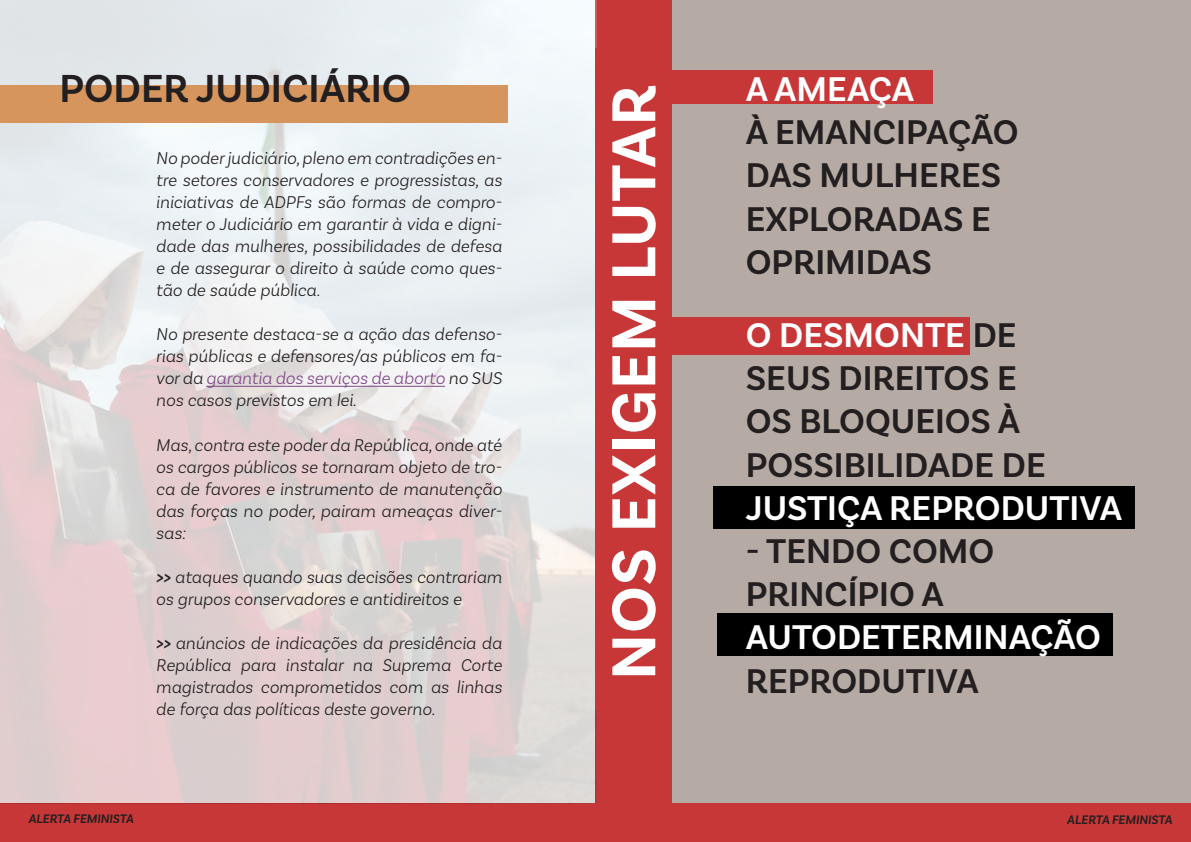
<style>
.page{position:relative;width:1191px;height:842px;background:#fff}
.page>*{position:absolute;margin:0;border:0;box-sizing:border-box;transform-origin:0 0}
.t1{font:700 65px "Basic Sans";letter-spacing:.02em;color:#fff}
.t2{font:600 41px "Basic Sans";color:#231f20}
.t3{font:600 36px/43.2px "Basic Sans";color:#231f20}
.t4{font:600 36px/43.2px "Basic Sans";color:#fff}
.t5{font:italic 300 18px/22px "Basic Sans";color:#231f20;text-align:justify}
.t6{font:italic 600 13px "Basic Sans";color:#231f20}
.s1{color:#804888}
.s2{font-weight:600}
.s3{color:#fff}
.s4{color:#231f20}
</style>
<div class="page">
<div style="left:595px;top:0;width:596px;height:804px;background:#b5aba4"></div>
<div style="left:0;top:804px;width:1191px;height:38px;background:#c83737"></div>
<div style="left:594px;top:0;width:77px;height:804px;background:#c83737"></div>
<div style="left:596px;top:71px;width:336px;height:33px;background:#c83737"></div>
<div style="left:599px;top:317px;width:371px;height:37px;background:#c83737"></div>
<div style="left:713px;top:486px;width:421px;height:43px;background:#000"></div>
<div style="left:717px;top:613px;width:396px;height:43px;background:#000"></div>
<img style="left:0;top:0;width:596px;height:804px">
<hr style="left:206px;top:386px;width:239px;height:1px;background:#804888">
<div style="left:594px;top:48px;width:76px;height:661px;background:#c83737"></div>
<div style="left:0;top:85px;width:507px;height:38px;background:#d6955d"></div>
<p class="t2" style="left:60px;top:63px;width:353px">PODER JUDICIÁRIO</p>
<p class="t5" style="left:156px;top:147px;width:347px">No poder judiciário, pleno em contradições en&shy;tre setores conservadores e progressistas, as iniciativas de ADPFs são formas de compro&shy;meter o Judiciário em garantir à vida e digni&shy;dade das mulheres, possibilidades de defesa e de assegurar o direito à saúde como ques&shy;tão de saúde pública.</p>
<p class="t5" style="left:156px;top:323px;width:347px">No presente destaca-se a ação das defenso&shy;rias públicas e defensores/as públicos em fa&shy;vor da <span class="s1">garantia dos serviços de aborto</span> no SUS nos casos previstos em lei.</p>
<p class="t5" style="left:156px;top:433px;width:347px">Mas, contra este poder da República, onde até os cargos públicos se tornaram objeto de tro&shy;ca de favores e instrumento de manutenção das forças no poder, pairam ameaças diver&shy;sas:</p>
<p class="t5" style="left:156px;top:565px;width:347px"><span class="s2">&gt;&gt;</span> ataques quando suas decisões contrariam os grupos conservadores e antidireitos e</p>
<p class="t5" style="left:156px;top:631px;width:347px"><span class="s2">&gt;&gt;</span> anúncios de indicações da presidência da República para instalar na Suprema Corte magistrados comprometidos com as linhas de força das políticas deste governo.</p>
<p class="t1" style="left:594px;top:680px;width:597px;rotate:-90deg">NOS EXIGEM LUTAR</p>
<p class="t3" style="left:746px;top:68px;width:274px"><span class="s3">A AMEAÇA<br></span>À EMANCIPAÇÃO<br>DAS MULHERES<br>EXPLORADAS E<br>OPRIMIDAS</p>
<p class="t4" style="left:746px;top:313px;width:272px">O DESMONTE <span class="s4">DE</span></p>
<p class="t3" style="left:746px;top:357px;width:273px">SEUS DIREITOS E</p>
<p class="t3" style="left:746px;top:400px;width:276px">OS BLOQUEIOS À</p>
<p class="t3" style="left:746px;top:443px;width:301px">POSSIBILIDADE DE</p>
<p class="t4" style="left:746px;top:486px;width:378px">JUSTIÇA REPRODUTIVA</p>
<p class="t3" style="left:746px;top:529px;width:250px">- TENDO COMO</p>
<p class="t3" style="left:746px;top:573px;width:200px">PRINCÍPIO A</p>
<p class="t4" style="left:746px;top:616px;width:357px">AUTODETERMINAÇÃO<br><span class="s4">REPRODUTIVA</span></p>
<p class="t6" style="left:28px;top:811px;width:107px">ALERTA FEMINISTA</p>
<p class="t6" style="left:1067px;top:812px;width:107px">ALERTA FEMINISTA</p>
</div>
